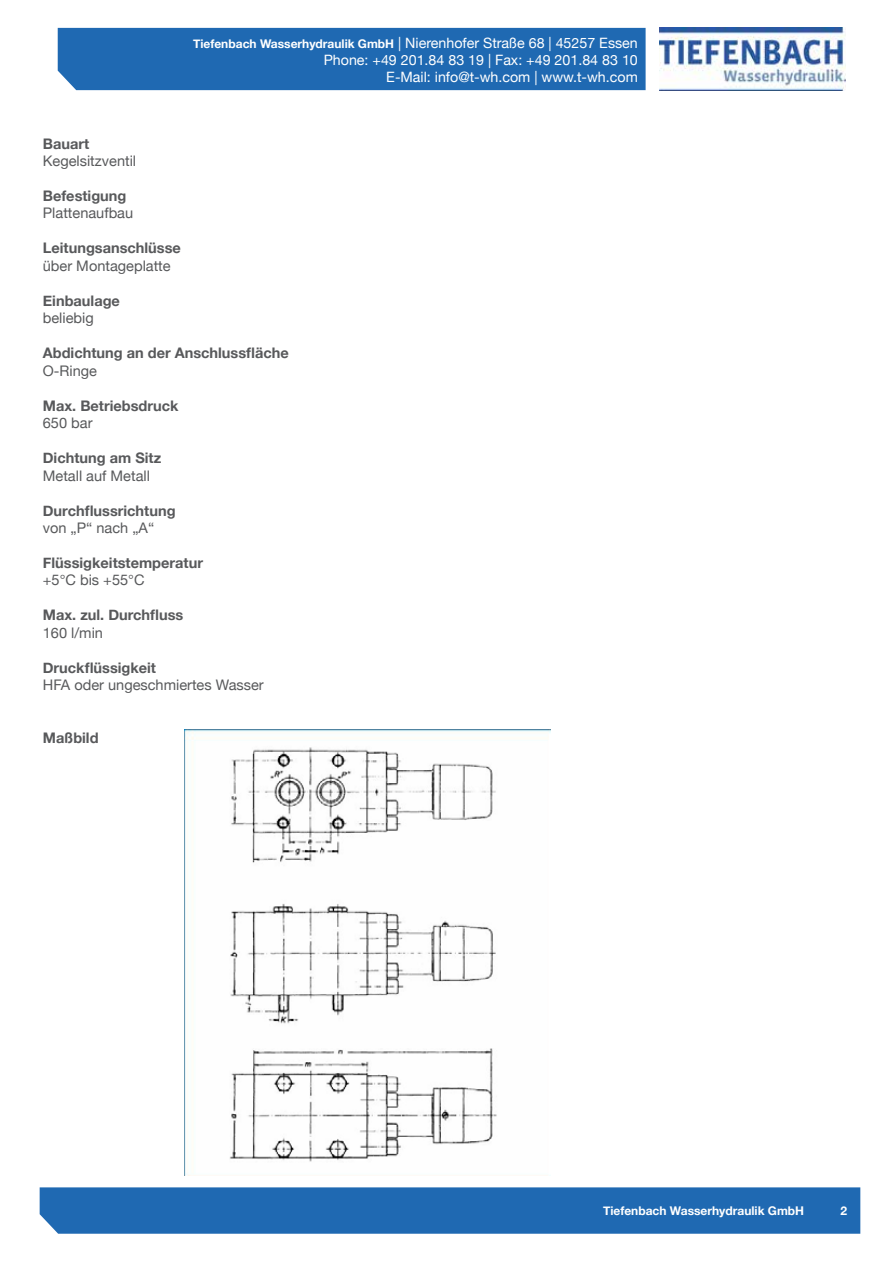
<style>
.page{position:relative;width:893px;height:1263px;background:#fff}
.page>*{position:absolute;margin:0;border:0;box-sizing:border-box;transform-origin:0 0}
.t1{font:700 14.55px "Helvetica Neue";color:#58595b}
.t2{font:14.55px "Helvetica Neue";color:#58595b}
.t3{font:14.25px/17.1px "Helvetica Neue";color:#fff;text-align:right}
.t4{font:12.3px/14.7px "Helvetica Neue";color:#fff;text-align:right}
.t5{font:700 12px "Helvetica Neue";color:#fff}
.s1{font-weight:700;font-size:12px}
.s2{font-weight:700}
</style>
<div class="page">
<img style="left:184px;top:730px;width:367px;height:446px">
<div style="left:57px;top:28px;width:589px;height:63px;background:#1f69b2"></div>
<img style="left:660px;top:28px;width:185px;height:62px">
<div style="left:39px;top:1187px;width:822px;height:47px;background:#1f69b2"></div>
<p class="t3" style="left:193px;top:35px;width:446px"><span class="s1">Tiefenbach Wasserhydraulik GmbH</span> | Nierenhofer Straße 68 | 45257 Essen<br>Phone: +49 201.84 83 19 | Fax: +49 201.84 83 10<br>E-Mail: info@t-wh.com | www.t-wh.com</p>
<p class="t4" style="left:221px;top:37px;width:417px"><span class="s2">Tiefenbach Wasserhydraulik GmbH</span> | Nierenhofer Straße 68 | 45257 Essen<br>Telefon: +49 201.84 83 19 | Telefax: +49 201.84 83 10<br>E-Mail: info@t-wh.com | www.t-wh.com</p>
<p class="t1" style="left:43px;top:132px;width:48px">Bauart</p>
<p class="t2" style="left:43px;top:150px;width:95px">Kegelsitzventil</p>
<p class="t1" style="left:43px;top:184px;width:85px">Befestigung</p>
<p class="t2" style="left:43px;top:203px;width:92px">Plattenaufbau</p>
<p class="t1" style="left:43px;top:237px;width:140px">Leitungsanschlüsse</p>
<p class="t2" style="left:43px;top:255px;width:129px">über Montageplatte</p>
<p class="t1" style="left:43px;top:289px;width:79px">Einbaulage</p>
<p class="t2" style="left:43px;top:308px;width:52px">beliebig</p>
<p class="t1" style="left:43px;top:342px;width:247px">Abdichtung an der Anschlussfläche</p>
<p class="t2" style="left:43px;top:360px;width:56px">O-Ringe</p>
<p class="t1" style="left:43px;top:394px;width:137px">Max. Betriebsdruck</p>
<p class="t2" style="left:43px;top:412px;width:51px">650 bar</p>
<p class="t1" style="left:43px;top:446px;width:120px">Dichtung am Sitz</p>
<p class="t2" style="left:43px;top:465px;width:109px">Metall auf Metall</p>
<p class="t1" style="left:43px;top:499px;width:134px">Durchflussrichtung</p>
<p class="t2" style="left:43px;top:517px;width:113px">von „P“ nach „A“</p>
<p class="t1" style="left:43px;top:551px;width:162px">Flüssigkeitstemperatur</p>
<p class="t2" style="left:43px;top:570px;width:103px">+5°C bis +55°C</p>
<p class="t1" style="left:43px;top:604px;width:142px">Max. zul. Durchfluss</p>
<p class="t2" style="left:43px;top:622px;width:62px">160 l/min</p>
<p class="t1" style="left:43px;top:656px;width:115px">Druckflüssigkeit</p>
<p class="t2" style="left:43px;top:675px;width:222px">hFA oder ungeschmiertes Wasser</p>
<p class="t1" style="left:43px;top:726px;width:57px">Maßbild</p>
<p class="t5" style="left:603px;top:1201px;width:202px">Tiefenbach Wasserhydraulik GmbH</p>
<p class="t5" style="left:840px;top:1202px;width:8px">2</p>
</div>
